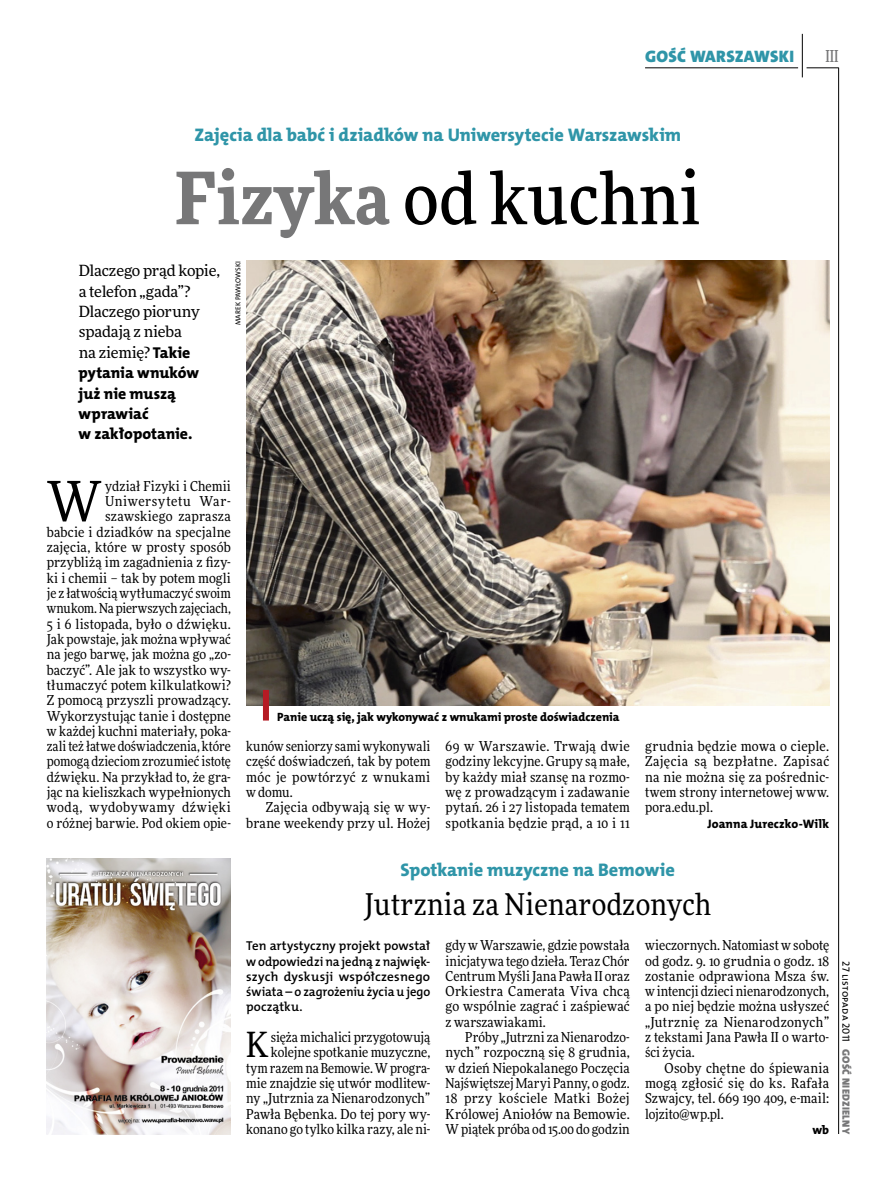
<style>
.page{position:relative;width:893px;height:1191px;background:#fff}
.page>*{position:absolute;margin:0;border:0;box-sizing:border-box;transform-origin:0 0}
.t1{font:500 72px "Freeday Narrow";letter-spacing:.01em;color:#000}
.t2{font:55.95px "Freeday Narrow News";color:#000}
.t3{font:34.8px "Freeday Narrow News";color:#000}
.t4{font:30px "Freeday Narrow News";letter-spacing:.01em;color:#000}
.t5{font:18.3px "The Mix HP8 Ex Bld";letter-spacing:-.005em;color:#2f95a8}
.t6{font:16.65px "The Mix HP9 Blk";letter-spacing:.02em;color:#2f95a8}
.t7{font:500 16.5px "Freeday Narrow";color:#777778;scale:.9 1}
.t8{font:15.75px/20.4px "The Mix HP8 Ex Bld";letter-spacing:-.005em;color:#000}
.t9{font:15.45px/20.4px "Freeday News";letter-spacing:-.015em;color:#000}
.t10{font:13.65px/15.3px "Freeday Narrow News";letter-spacing:.01em;color:#000;text-align:justify}
.t11{font:12.9px/15.3px "The Mix HP6 Se Bld";color:#000;text-align:justify}
.t12{font:12.3px "The Mix HP8 Ex Bld";letter-spacing:.01em;color:#000}
.t13{font:12px "The Mix HP8 Ex Bld";letter-spacing:-.005em;color:#000}
.t14{font:10.5px "The Mix HP5 Plain";color:#000}
.t15{font:10.5px "The Mix HP9 Blk";letter-spacing:.025em;color:#777778}
.t16{font:7.2px "The Mix HP5 Plain";letter-spacing:.01em;color:#000}
.s1{font-weight:900;color:#777778}
.s2{font-family:"The Mix HP8 Ex Bld";font-size:15.75px}
</style>
<div class="page">
<hr style="left:806px;top:68px;width:33px;height:1px;background:#000">
<hr style="left:645px;top:68px;width:153px;height:1px;background:#000">
<hr style="left:838px;top:68px;width:1px;height:1066px;background:#000">
<hr style="left:802px;top:34px;width:1px;height:43px;background:#000">
<img style="left:47px;top:858px;width:184px;height:276px">
<img style="left:246px;top:261px;width:583px;height:444px">
<div style="left:263px;top:690px;width:6px;height:30px;background:#b51b24"></div>
<p class="t6" style="left:645px;top:46px;width:150px">GOŚĆ WARSZAWSKI</p>
<h3 class="t5" style="left:195px;top:123px;width:488px">Zajęcia dla babć i dziadków na Uniwersytecie Warszawskim</h3>
<h1 class="t1" style="left:175px;top:154px;width:527px"><span class="s1">Fizyka</span> od kuchni</h1>
<p class="t7" style="left:825px;top:46px;width:16px">III</p>
<p class="t16" style="left:233px;top:325px;width:66px;rotate:-90deg">Marek Pawłowski</p>
<p class="t9" style="left:79px;top:260px;width:143px">Dlaczego prąd kopie, a telefon „gada”?<br>Dlaczego pioruny spadają z nieba<br>na ziemię? <span class="s2">Takie</span></p>
<p class="t8" style="left:79px;top:363px;width:122px">pytania wnuków już nie muszą wprawiać<br>w zakłopotanie.</p>
<h2 class="t2" style="left:47px;top:467px;width:56px">W</h2>
<p class="t10" style="left:47px;top:478px;width:186px;text-align:right">ydział Fizyki i Chemii<br>Uniwersytetu War&shy;szawskiego zaprasza<br>babcie i dziadków na specjalne zajęcia, które w prosty sposób przybliżą im zagadnienia z fizy&shy;ki i chemii – tak by potem mogli je z łatwością wytłumaczyć swoim wnukom. Na pierwszych zajęciach,<br>5 i 6 listopada, było o dźwięku.<br>Jak powstaje, jak można wpływać na jego barwę, jak można go „zo&shy;baczyć”. Ale jak to wszystko wy&shy;tłumaczyć potem kilkulatkowi?<br>Z pomocą przyszli prowadzący.<br>Wykorzystując tanie i dostępne w każdej kuchni materiały, poka&shy;zali też łatwe doświadczenia, które pomogą dzieciom zrozumieć istotę dźwięku. Na przykład to, że gra&shy;jąc na kieliszkach wypełnionych wodą, wydobywamy dźwięki o różnej barwie. Pod okiem opie-</p>
<p class="t13" style="left:277px;top:709px;width:344px">Panie uczą się, jak wykonywać z wnukami proste doświadczenia</p>
<p class="t10" style="left:446px;top:738px;width:186px">69 w Warszawie. Trwają dwie godziny lekcyjne. Grupy są małe, by każdy miał szansę na rozmo&shy;wę z prowadzącym i zadawanie pytań. 26 i 27 listopada tematem spotkania będzie prąd, a 10 i 11</p>
<p class="t10" style="left:645px;top:738px;width:186px">grudnia będzie mowa o cieple.<br>Zajęcia są bezpłatne. Zapisać na nie można się za pośrednic&shy;twem strony internetowej www. pora.edu.pl.</p>
<p class="t10" style="left:246px;top:738px;width:186px">kunów seniorzy sami wykonywali część doświadczeń, tak by potem móc je powtórzyć z wnukami w domu.</p>
<p class="t10" style="left:246px;top:799px;width:186px;text-align:right">Zajęcia odbywają się w wy&shy;brane weekendy przy ul. Hożej</p>
<p class="t12" style="left:707px;top:815px;width:123px">Joanna Jureczko-Wilk</p>
<h3 class="t5" style="left:401px;top:858px;width:276px">Spotkanie muzyczne na Bemowie</h3>
<h3 class="t4" style="left:364px;top:885px;width:348px">Jutrznia za Nienarodzonych</h3>
<p class="t11" style="left:246px;top:938px;width:186px">Ten artystyczny projekt powstał w odpowiedzi na jedną z najwięk&shy;szych dyskusji współczesnego świata – o zagrożeniu życia u jego początku.</p>
<h3 class="t3" style="left:246px;top:1023px;width:24px">K</h3>
<p class="t10" style="left:246px;top:1029px;width:186px;text-align:right">sięża michalici przygotowują kolejne spotkanie muzyczne, tym razem na Bemowie. W progra&shy;mie znajdzie się utwór modlitew&shy;ny „Jutrznia za Nienarodzonych”<br>Pawła Bębenka. Do tej pory wy&shy;konano go tylko kilka razy, ale ni-</p>
<p class="t10" style="left:446px;top:937px;width:186px">gdy w Warszawie, gdzie powstała inicjatywa tego dzieła. Teraz Chór Centrum Myśli Jana Pawła II oraz Orkiestra Camerata Viva chcą go wspólnie zagrać i zaśpiewać z warszawiakami.</p>
<p class="t10" style="left:446px;top:1029px;width:186px;text-indent:20px">Próby „Jutrzni za Nienarodzo&shy;nych” rozpoczną się 8 grudnia, w dzień Niepokalanego Poczęcia Najświętszej Maryi Panny, o godz.<br>18 przy kościele Matki Bożej Królowej Aniołów na Bemowie.<br>W piątek próba od 15.00 do godzin</p>
<p class="t10" style="left:645px;top:937px;width:186px">wieczornych. Natomiast w sobotę od godz. 9. 10 grudnia o godz. 18 zostanie odprawiona Msza św. w intencji dzieci nienarodzonych, a po niej będzie można usłyszeć „Jutrznię za Nienarodzonych” z tekstami Jana Pawła II o warto&shy;ści życia.</p>
<p class="t10" style="left:645px;top:1060px;width:186px;text-indent:20px">Osoby chętne do śpiewania mogą zgłosić się do ks. Rafała Szwajcy, tel. 669 190 409, e-mail: lojzito@wp.pl.</p>
<p class="t12" style="left:812px;top:1122px;width:18px">wb</p>
<p class="t14" style="left:853px;top:961px;width:82px;rotate:90deg">27 listopada 2011</p>
<p class="t15" style="left:853px;top:1049px;width:86px;rotate:90deg">GOŚĆ NIEDZIELNY</p>
</div>
